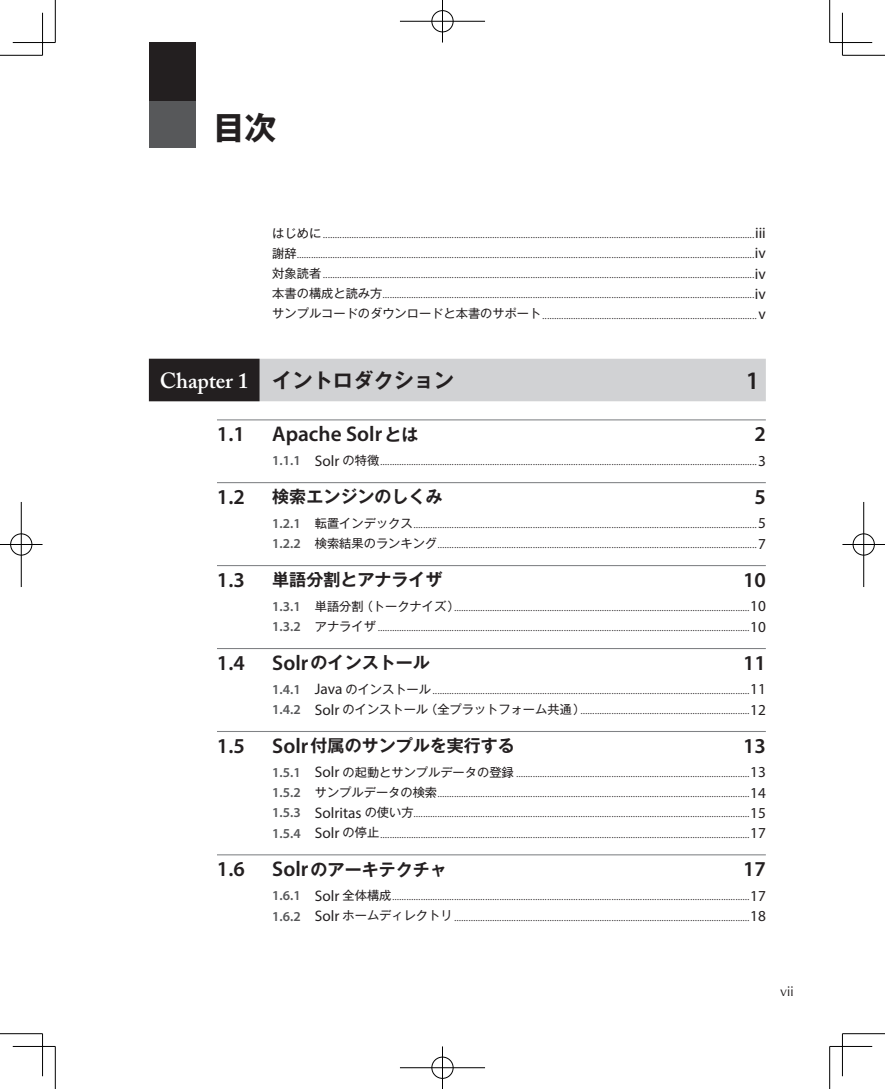
<style>
.page{position:relative;width:885px;height:1089px;background:#fff}
.page>*{position:absolute;margin:0;border:0;box-sizing:border-box;transform-origin:0 0}
.t1{font:700 31.95px "Gothic MB101 Pr 6 N";color:#231f20}
.t2{font:600 25.2px "Myriad Pro";color:#231f20}
.t3{font:600 21.3px "Myriad Pro";color:#231f20}
.t4{font:700 20.25px "Gothic MB101 Pr 6 N De";color:#231f20}
.t5{font:700 16.95px "Gothic MB101 Pr 6 N De";color:#231f20}
.t6{font:13.8px "Optima";color:#231f20}
.t7{font:300 13.65px/20.2px "Myriad Pro";color:#231f20}
.s1{font-family:"Gothic MB101 Pr 6 N";font-weight:400;font-size:12.15px}
.s2{font-weight:400;font-size:15.3px}
.s3{font-family:"Adobe Caslon Pro";font-weight:600;font-size:21.75px;color:#fff}
.s4{font-family:"Gothic MB101 Pr 6 N De";font-weight:700;font-size:16.95px}
.s5{font-weight:600;color:#57585a}
.s6{font-family:"Myriad Pro";font-weight:600;font-size:21.3px}
</style>
<div class="page">
<div style="left:149px;top:359px;width:616px;height:42px;background:#d1d2d4"></div>
<div style="left:149px;top:359px;width:110px;height:42px;background:#231f20"></div>
<hr style="left:217px;top:419px;width:548px;height:1px;background:#808285">
<hr style="left:217px;top:482px;width:548px;height:1px;background:#808285">
<hr style="left:217px;top:565px;width:548px;height:1px;background:#808285">
<hr style="left:217px;top:648px;width:548px;height:1px;background:#808285">
<hr style="left:217px;top:731px;width:548px;height:1px;background:#808285">
<hr style="left:217px;top:854px;width:548px;height:1px;background:#808285">
<div style="left:149px;top:43px;width:47px;height:105px;background:#231f20"></div>
<div style="left:149px;top:101px;width:47px;height:47px;background:#57585a"></div>
<hr style="left:0;top:55px;width:43px;height:1px;background:#000">
<hr style="left:842px;top:55px;width:42px;height:1px;background:#000">
<hr style="left:0;top:1033px;width:43px;height:1px;background:#000">
<hr style="left:842px;top:1033px;width:42px;height:1px;background:#000">
<hr style="left:55px;top:0;width:1px;height:43px;background:#000">
<hr style="left:55px;top:1046px;width:1px;height:43px;background:#000">
<hr style="left:829px;top:0;width:1px;height:43px;background:#000">
<hr style="left:829px;top:1046px;width:1px;height:43px;background:#000">
<hr style="left:13px;top:42px;width:42px;height:1px;background:#000">
<hr style="left:829px;top:42px;width:43px;height:1px;background:#000">
<hr style="left:13px;top:1046px;width:42px;height:1px;background:#000">
<hr style="left:829px;top:1046px;width:43px;height:1px;background:#000">
<hr style="left:42px;top:13px;width:1px;height:42px;background:#000">
<hr style="left:42px;top:1033px;width:1px;height:43px;background:#000">
<hr style="left:842px;top:13px;width:1px;height:42px;background:#000">
<hr style="left:842px;top:1033px;width:1px;height:43px;background:#000">
<div style="left:431px;top:10px;width:22px;height:22px;border:1px solid #fff;border-radius:50%"></div>
<div style="left:431px;top:11px;width:22px;height:21px;border:1px solid #000;border-radius:50%"></div>
<hr style="left:400px;top:21px;width:85px;height:1px;background:#000">
<hr style="left:442px;top:0;width:1px;height:43px;background:#000">
<div style="left:431px;top:1056px;width:22px;height:22px;border:1px solid #fff;border-radius:50%"></div>
<div style="left:431px;top:1057px;width:22px;height:21px;border:1px solid #000;border-radius:50%"></div>
<hr style="left:400px;top:1067px;width:85px;height:1px;background:#000">
<hr style="left:442px;top:1046px;width:1px;height:43px;background:#000">
<div style="left:10px;top:533px;width:22px;height:22px;border:1px solid #fff;border-radius:50%"></div>
<div style="left:11px;top:534px;width:21px;height:21px;border:1px solid #000;border-radius:50%"></div>
<hr style="left:0;top:544px;width:43px;height:1px;background:#000">
<hr style="left:21px;top:502px;width:1px;height:85px;background:#000">
<div style="left:852px;top:533px;width:22px;height:22px;border:1px solid #fff;border-radius:50%"></div>
<div style="left:852px;top:534px;width:22px;height:21px;border:1px solid #000;border-radius:50%"></div>
<hr style="left:842px;top:544px;width:42px;height:1px;background:#000">
<hr style="left:863px;top:502px;width:1px;height:85px;background:#000">
<h1 class="t1" style="left:213px;top:101px;width:65px">目次</h1>
<p class="t7" style="left:272px;top:223px;width:495px;text-align:justify"><span class="s1">はじめに</span> .....................................................................................................................................................................................<span class="s2">iii</span><span class="s1">謝辞</span>................................................................................................................................................................................................<span class="s2">iv</span><span class="s1">対象読者</span> .....................................................................................................................................................................................<span class="s2">iv</span><span class="s1">本書の構成と読み方</span> ............................................................................................................................................................<span class="s2">iv</span><span class="s1">サンプルコードのダウンロードと本書のサポート</span> ..........................................................................................<span class="s2">v</span></p>
<h3 class="t4" style="left:160px;top:364px;width:296px"><span class="s3">Chapter 1</span> イントロダクション</h3>
<h2 class="t2" style="left:745px;top:364px;width:15px">1</h2>
<h3 class="t3" style="left:217px;top:420px;width:29px">1.1</h3>
<h3 class="t3" style="left:272px;top:420px;width:148px">Apache Solr<span class="s4">とは</span></h3>
<h3 class="t3" style="left:754px;top:420px;width:13px">2</h3>
<p class="t7" style="left:272px;top:451px;width:495px"><span class="s5">1.1.1</span> <span class="s2">Solr</span> <span class="s1">の特徴</span> ..............................................................................................................................................................<span class="s2">3</span></p>
<h3 class="t3" style="left:217px;top:483px;width:29px">1.2</h3>
<p class="t5" style="left:272px;top:483px;width:172px">検索エンジンのしくみ</p>
<h3 class="t3" style="left:754px;top:483px;width:13px">5</h3>
<p class="t7" style="left:272px;top:514px;width:495px"><span class="s5">1.2.1</span> <span class="s1">転置インデックス</span> ................................................................................................................................................<span class="s2">5<br></span><span class="s5">1.2.2</span> <span class="s1">検索結果のランキング</span> ......................................................................................................................................<span class="s2">7</span></p>
<h3 class="t3" style="left:217px;top:566px;width:29px">1.3</h3>
<p class="t5" style="left:272px;top:566px;width:172px">単語分割とアナライザ</p>
<h3 class="t3" style="left:743px;top:566px;width:24px">10</h3>
<p class="t7" style="left:272px;top:596px;width:495px"><span class="s5">1.3.1</span> <span class="s1">単語分割（トークナイズ）</span>............................................................................................................................<span class="s2">10<br></span><span class="s5">1.3.2</span> <span class="s1">アナライザ</span> ............................................................................................................................................................<span class="s2">10</span></p>
<h3 class="t3" style="left:217px;top:649px;width:29px">1.4</h3>
<p class="t5" style="left:272px;top:649px;width:159px"><span class="s6">Solr</span>のインストール</p>
<h3 class="t3" style="left:743px;top:649px;width:24px">11</h3>
<p class="t7" style="left:272px;top:679px;width:495px"><span class="s5">1.4.1</span> <span class="s2">Java</span> <span class="s1">のインストール</span> .....................................................................................................................................<span class="s2">11<br></span><span class="s5">1.4.2</span> <span class="s2">Solr</span> <span class="s1">のインストール（全プラットフォーム共通）</span>.......................................................................<span class="s2">12</span></p>
<h3 class="t3" style="left:217px;top:732px;width:29px">1.5</h3>
<p class="t5" style="left:272px;top:731px;width:244px"><span class="s6">Solr</span>付属のサンプルを実行する</p>
<h3 class="t3" style="left:743px;top:732px;width:24px">13</h3>
<p class="t7" style="left:272px;top:762px;width:495px;text-align:justify"><span class="s5">1.5.1</span> <span class="s2">Solr</span> <span class="s1">の起動とサンプルデータの登録</span> ..................................................................................................<span class="s2">13<br></span><span class="s5">1.5.2</span> <span class="s1">サンプルデータの検索</span> ...................................................................................................................................<span class="s2">14<br></span><span class="s5">1.5.3</span> <span class="s2">Solritas</span> <span class="s1">の使い方</span>.............................................................................................................................................<span class="s2">15<br></span><span class="s5">1.5.4</span> <span class="s2">Solr</span> <span class="s1">の停止</span> ...........................................................................................................................................................<span class="s2">17</span></p>
<h3 class="t3" style="left:217px;top:855px;width:29px">1.6</h3>
<p class="t5" style="left:272px;top:855px;width:176px"><span class="s6">Solr</span>のアーキテクチャ</p>
<h3 class="t3" style="left:743px;top:855px;width:24px">17</h3>
<p class="t7" style="left:272px;top:886px;width:495px"><span class="s5">1.6.1</span> <span class="s2">Solr</span> <span class="s1">全体構成</span> ......................................................................................................................................................<span class="s2">17<br></span><span class="s5">1.6.2</span> <span class="s2">Solr</span> <span class="s1">ホームディレクトリ</span> ............................................................................................................................<span class="s2">18</span></p>
<p class="t6" style="left:780px;top:983px;width:16px">vii</p>
</div>
